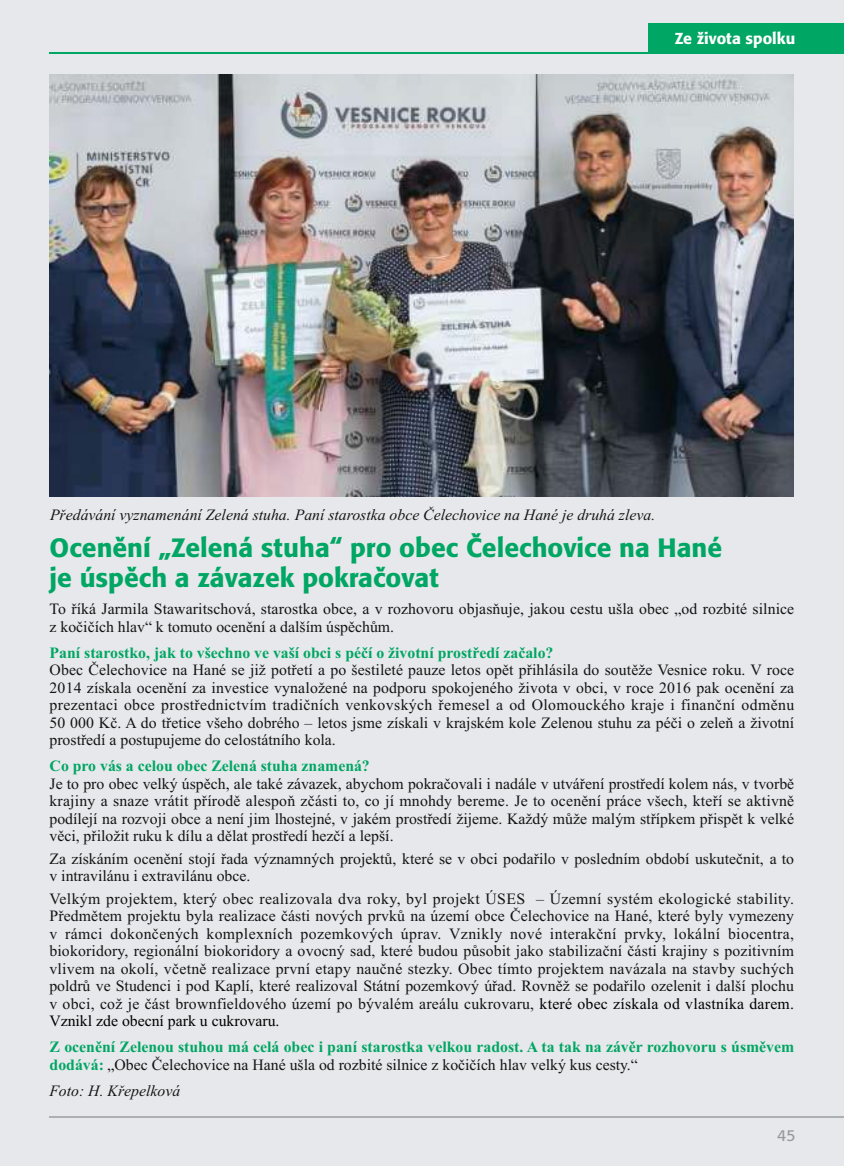
<style>
.page{position:relative;width:844px;height:1166px;background:#fff}
.page>*{position:absolute;margin:0;border:0;box-sizing:border-box;transform-origin:0 0}
.t1{font:500 26.25px/30.4px "Formata";color:#00a663}
.t2{font:15.75px/17.5px "Times New Roman";color:#141414;text-align:justify}
.t3{font:700 15.75px/17.5px "Times New Roman";color:#00a663}
.t4{font:italic 15.75px "Times New Roman";color:#141414}
.t5{font:15.75px "Times New Roman";color:#000}
.t6{font:500 15.75px "Formata";color:#fff}
.t7{font:15.75px "Formata";color:#999}
.s1{color:#000}
.s2{font-weight:400;color:#141414}
</style>
<div class="page">
<div style="left:0;top:0;width:843px;height:1166px;background:#e6e8eb"></div>
<hr style="left:50px;top:1116px;width:793px;height:1px;background:#adb0b0">
<img style="left:49px;top:74px;width:744px;height:423px">
<div style="left:647px;top:23px;width:196px;height:30px;background:#00a663"></div>
<hr style="left:50px;top:52px;width:793px;height:1px;background:#00a663">
<p class="t6" style="left:674px;top:28px;width:122px">Ze života spolku</p>
<p class="t4" style="left:50px;top:509px;width:606px">Předávání vyznamenání Zelená stuha. Paní starostka obce Čelechovice na Hané je druhá zleva.</p>
<h1 class="t1" style="left:50px;top:532px;width:673px">Ocenění „Zelená stuha“ pro obec Čelechovice na Hané je úspěch a závazek pokračovat</h1>
<p class="t2" style="left:50px;top:602px;width:746px">To říká Jarmila Stawaritschová, starostka obce, a v rozhovoru objasňuje, jakou cestu ušla obec „od rozbité silnice z kočičích hlav“ k tomuto ocenění a dalším úspěchům.</p>
<p class="t2" style="left:49px;top:663px;width:746px">Obec Čelechovice na Hané se již potřetí a po šestileté pauze letos opět přihlásila do soutěže Vesnice roku. V roce 2014 získala ocenění za investice vynaložené na podporu spokojeného života v obci, v roce 2016 pak ocenění za prezentaci obce prostřednictvím tradičních venkovských řemesel a od Olomouckého kraje i finanční odměnu 50 000 Kč. A do třetice všeho dobrého – letos jsme získali v krajském kole Zelenou stuhu za péči o zeleň a životní prostředí a postupujeme do celostátního kola.</p>
<p class="t2" style="left:49px;top:776px;width:746px">Je to pro obec velký úspěch, ale také závazek, abychom pokračovali i nadále v utváření prostředí kolem nás, v tvorbě krajiny a snaze vrátit přírodě alespoň zčásti to, co jí mnohdy bereme. Je to ocenění práce všech, kteří se aktivně podílejí na rozvoji obce a není jim lhostejné, v jakém prostředí žijeme. Každý může malým střípkem přispět k velké věci, přiložit ruku k dílu a dělat prostředí hezčí a lepší.</p>
<p class="t2" style="left:49px;top:851px;width:746px">Za získáním ocenění stojí řada významných projektů, které se v obci podařilo v posledním období uskutečnit, a to v intravilánu i extravilánu obce.</p>
<p class="t2" style="left:49px;top:891px;width:746px">Velkým projektem, který obec realizovala dva roky, byl projekt ÚSES – Územní systém ekologické stability.<br>Předmětem projektu byla realizace části nových prvků na území obce Čelechovice na Hané, které byly vymezeny v rámci dokončených komplexních pozemkových úprav. Vznikly nové interakční prvky, lokální biocentra, biokoridory, regionální biokoridory a ovocný sad, které budou působit jako stabilizační části krajiny s pozitivním vlivem na okolí, včetně realizace první etapy naučné stezky. Obec tímto projektem navázala na stavby suchých poldrů ve Studenci i pod Kaplí, které realizoval Státní pozemkový úřad. Rovněž se podařilo ozelenit i další plochu v obci, což je část brownfieldového území po bývalém areálu cukrovaru, <span class="s1">které obec získala od vlastníka darem.</span></p>
<p class="t3" style="left:50px;top:645px;width:505px">Paní starostko, jak to všechno ve vaší obci s péčí o životní prostředí začalo?</p>
<p class="t3" style="left:50px;top:759px;width:321px">Co pro vás a celou obec Zelená stuha znamená?</p>
<p class="t5" style="left:49px;top:1015px;width:232px">Vznikl zde obecní park u cukrovaru.</p>
<p class="t3" style="left:50px;top:1040px;width:746px">Z ocenění Zelenou stuhou má celá obec i paní starostka velkou radost. A ta tak na závěr rozhovoru s úsměvem dodává: <span class="s2">„Obec Čelechovice na Hané ušla od rozbité silnice z kočičích hlav velký kus cesty.“</span></p>
<p class="t4" style="left:49px;top:1085px;width:132px">Foto: H. Křepelková</p>
<p class="t7" style="left:777px;top:1125px;width:20px">45</p>
</div>
